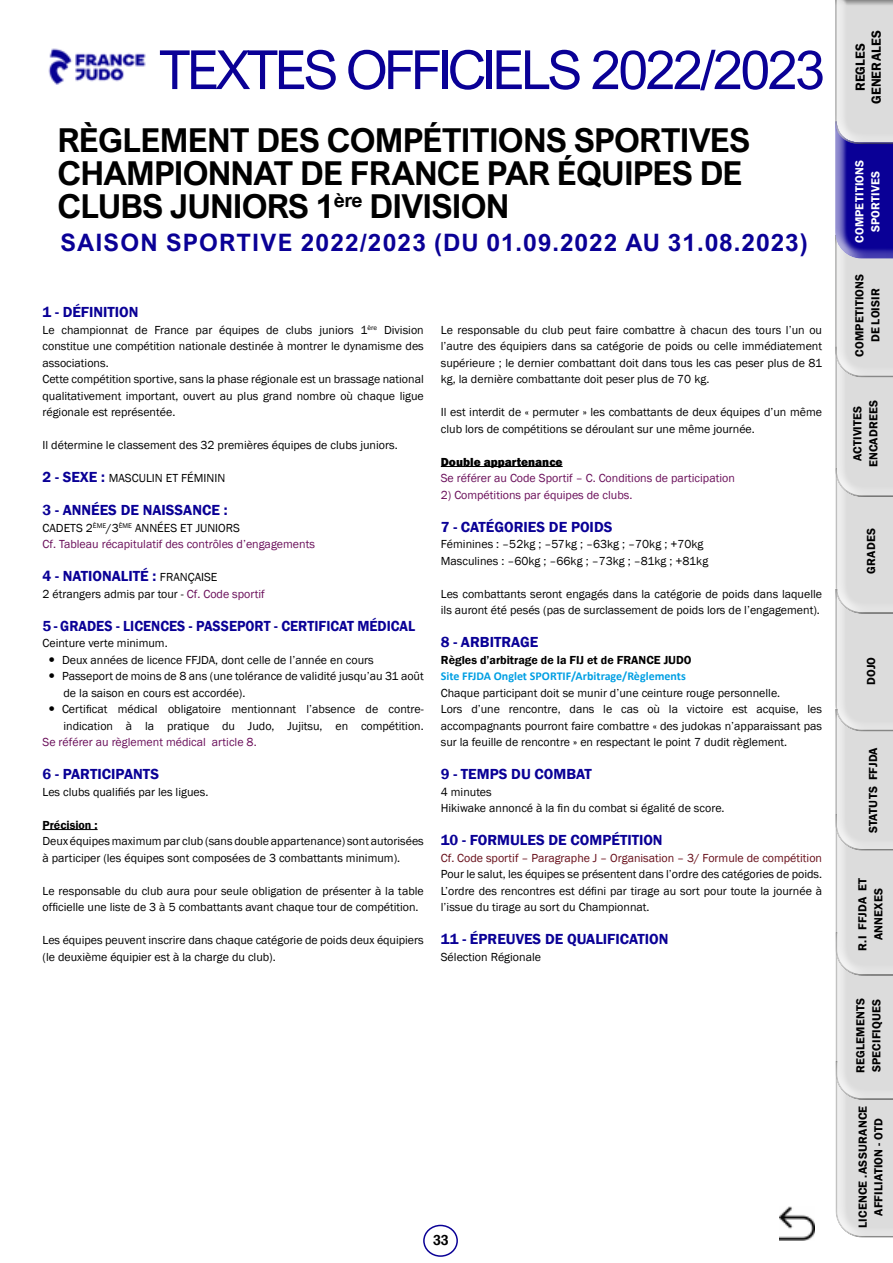
<style>
.page{position:relative;width:893px;height:1263px;background:#fff}
.page>*{position:absolute;margin:0;border:0;box-sizing:border-box;transform-origin:0 0}
.t1{font:54px "Arial Nova";letter-spacing:-.07em;color:#0a0096}
.t2{font:700 33px/33px "Arial Nova";letter-spacing:-.025em;color:#000}
.t3{font:700 24px "Arial Nova";letter-spacing:.05em;color:#0a0096}
.t4{font:600 15px "Franklin Gothic";color:#0a0096}
.t5{font:600 14.85px "Franklin Gothic";color:#000;scale:.91 1}
.t6{font:600 13.5px/15.9px "Franklin Gothic";letter-spacing:.015em;color:#000;text-align:center}
.t7{font:12px/16.5px "Franklin Gothic";color:#000}
.t8{font:12px/16.5px "Franklin Gothic";color:#6a0f5a}
.t9{font:600 12px/15.9px "Franklin Gothic";letter-spacing:.015em;color:#000;text-align:center}
.t10{font:12px "Franklin Gothic";color:#670e19}
.t11{font:700 12px "Calibri";color:#009fe3}
.t12{font:600 12px/15.9px "Franklin Gothic";letter-spacing:.02em;color:#fff;text-align:center}
.t13{font:800 12px "Franklin Gothic";color:#000}
.s1{font-weight:600;font-size:15px;color:#0a0096}
.s2{color:#000}
.s3{font-weight:400;font-size:12px;color:#000}
.s4{color:#6a0f5a}
</style>
<div class="page">
<div style="left:423px;top:1225px;width:35px;height:32px;border:2px solid #0a0096;border-radius:50%"></div>
<img style="left:48px;top:48px;width:98px;height:37px">
<svg style="left:835px;top:155px;width:58px;height:1082px;background:#cbcad7"></svg>
<div style="left:825px;top:0;width:68px;height:155px;background:#fff;opacity:.75"></div>
<div style="left:828px;top:0;width:65px;height:153px;background:#000;opacity:.75"></div>
<hr style="left:43px;top:829px;width:55px;height:1px;background:#000">
<hr style="left:441px;top:466px;width:122px;height:1px;background:#000">
<img style="left:780px;top:1206px;width:34px;height:34px">
<h1 class="t1" style="left:159px;top:39px;width:668px">TEXTES OFFICIELS 2022/2023</h1>
<h2 class="t2" style="left:58px;top:124px;width:695px">RÈGLEMENT DES COMPÉTITIONS SPORTIVES<br>CHAMPIONNAT DE FRANCE PAR ÉQUIPES DE<br>CLUBS JUNIORS 1<sup>ère</sup> DIVISION</h2>
<h3 class="t3" style="left:61px;top:229px;width:749px">SAISON SPORTIVE 2022/2023 (DU 01.09.2022 AU 31.08.2023)</h3>
<p class="t4" style="left:43px;top:303px;width:98px">1 - DÉFINITION</p>
<p class="t7" style="left:43px;top:322px;width:383px">Le championnat de France par équipes de clubs juniors 1<sup>ère</sup> Division constitue une compétition nationale destinée à montrer le dynamisme des associations.<br>Cette compétition sportive, sans la phase régionale est un brassage national qualitativement important, ouvert au plus grand nombre où chaque ligue régionale est représentée.</p>
<p class="t7" style="left:43px;top:437px;width:357px">Il détermine le classement des 32 premières équipes de clubs juniors.</p>
<p class="t7" style="left:43px;top:470px;width:184px"><span class="s1">2 - SEXE :</span> MASCULIN ET FÉMININ</p>
<p class="t4" style="left:43px;top:501px;width:187px">3 - ANNÉES DE NAISSANCE :</p>
<p class="t8" style="left:43px;top:520px;width:274px"><span class="s2">CADETS 2</span><sup>ÈME</sup><span class="s2">/3</span><sup>ÈME</sup> <span class="s2">ANNÉES ET JUNIORS<br></span>Cf. Tableau récapitulatif des contrôles d’engagements</p>
<p class="t4" style="left:43px;top:567px;width:176px">4 - NATIONALITÉ : <span class="s3">FRANÇAISE</span></p>
<p class="t7" style="left:43px;top:586px;width:224px">2 étrangers admis par tour - <span class="s4">Cf. Code sportif</span></p>
<p class="t4" style="left:43px;top:616px;width:374px">5 - GRADES - LICENCES - PASSEPORT - CERTIFICAT MÉDICAL</p>
<p class="t7" style="left:62px;top:635px;width:363px;text-indent:-20px">Ceinture verte minimum.<br>Deux années de licence FFJDA, dont celle de l’année en cours Passeport de moins de 8 ans (une tolérance de validité jusqu’au 31 août de la saison en cours est accordée).<br>Certificat médical obligatoire mentionnant l’absence de contre&shy;indication à la pratique du Judo, Jujitsu, en compétition.</p>
<p class="t8" style="left:43px;top:734px;width:216px">Se référer au règlement médical article 8.</p>
<p class="t4" style="left:43px;top:765px;width:118px">6 - PARTICIPANTS</p>
<p class="t7" style="left:43px;top:784px;width:167px">Les clubs qualifiés par les ligues.</p>
<p class="t9" style="left:43px;top:817px;width:57px">Précision :</p>
<p class="t7" style="left:43px;top:833px;width:383px">Deux équipes maximum par club (sans double appartenance) sont autorisées à participer (les équipes sont composées de 3 combattants minimum).</p>
<p class="t7" style="left:43px;top:883px;width:383px">Le responsable du club aura pour seule obligation de présenter à la table officielle une liste de 3 à 5 combattants avant chaque tour de compétition.</p>
<p class="t7" style="left:43px;top:932px;width:383px">Les équipes peuvent inscrire dans chaque catégorie de poids deux équipiers (le deuxième équipier est à la charge du club).</p>
<p class="t7" style="left:441px;top:322px;width:383px;text-align:justify">Le responsable du club peut faire combattre à chacun des tours l’un ou l’autre des équipiers dans sa catégorie de poids ou celle immédiatement supérieure ; le dernier combattant doit dans tous les cas peser plus de 81 kg, la dernière combattante doit peser plus de 70 kg.</p>
<p class="t7" style="left:441px;top:404px;width:383px">Il est interdit de « permuter » les combattants de deux équipes d’un même club lors de compétitions se déroulant sur une même journée.</p>
<p class="t13" style="left:441px;top:454px;width:123px">Double appartenance</p>
<p class="t8" style="left:441px;top:470px;width:296px">Se référer au Code Sportif – C. Conditions de participation</p>
<p class="t8" style="left:441px;top:487px;width:193px">2) Compétitions par équipes de clubs.</p>
<p class="t4" style="left:441px;top:517px;width:173px">7 - CATÉGORIES DE POIDS</p>
<p class="t7" style="left:441px;top:536px;width:269px">Féminines : –52kg ; –57kg ; –63kg ; –70kg ; +70kg<br>Masculines : –60kg ; –66kg ; –73kg ; –81kg ; +81kg</p>
<p class="t7" style="left:441px;top:586px;width:383px">Les combattants seront engagés dans la catégorie de poids dans laquelle ils auront été pesés (pas de surclassement de poids lors de l’engagement).</p>
<p class="t4" style="left:441px;top:633px;width:99px">8 - ARBITRAGE</p>
<p class="t9" style="left:441px;top:652px;width:252px">Règles d’arbitrage de la FIJ et de FRANCE JUDO</p>
<p class="t11" style="left:441px;top:668px;width:246px">Site FFJDA Onglet SPORTIF/Arbitrage/Règlements</p>
<p class="t7" style="left:441px;top:685px;width:383px">Chaque participant doit se munir d’une ceinture rouge personnelle.<br>Lors d’une rencontre, dans le cas où la victoire est acquise, les accompagnants pourront faire combattre « des judokas n’apparaissant pas sur la feuille de rencontre » en respectant le point 7 dudit règlement.</p>
<p class="t4" style="left:441px;top:765px;width:153px">9 - TEMPS DU COMBAT</p>
<p class="t7" style="left:441px;top:784px;width:285px">4 minutes<br>Hikiwake annoncé à la fin du combat si égalité de score.</p>
<p class="t4" style="left:441px;top:831px;width:223px">10 - FORMULES DE COMPÉTITION</p>
<p class="t10" style="left:441px;top:850px;width:383px">Cf. Code sportif – Paragraphe J – Organisation – 3/ Formule de compétition</p>
<p class="t7" style="left:441px;top:866px;width:383px;text-align:justify">Pour le salut, les équipes se présentent dans l’ordre des catégories de poids.<br>L’ordre des rencontres est défini par tirage au sort pour toute la journée à l’issue du tirage au sort du Championnat.</p>
<p class="t4" style="left:441px;top:930px;width:229px">11 - ÉPREUVES DE QUALIFICATION</p>
<p class="t7" style="left:441px;top:949px;width:102px">Sélection Régionale</p>
<p class="t5" style="left:433px;top:1231px;width:19px">33</p>
<p class="t6" style="left:852px;top:104px;width:76px;rotate:-90deg">REGLES<br>GENERALES</p>
<p class="t12" style="left:852px;top:243px;width:85px;rotate:-90deg">COMPETITIONS<br>SPORTIVES</p>
<p class="t9" style="left:852px;top:357px;width:85px;rotate:-90deg">COMPETITIONS<br>DE LOISIR</p>
<p class="t9" style="left:850px;top:467px;width:69px;rotate:-90deg">ACTIVITES<br>ENCADREES</p>
<p class="t9" style="left:863px;top:574px;width:47px;rotate:-90deg">GRADES</p>
<p class="t9" style="left:863px;top:685px;width:30px;rotate:-90deg">DOJO</p>
<p class="t9" style="left:865px;top:833px;width:88px;rotate:-90deg">STATUTS FFJDA</p>
<p class="t9" style="left:855px;top:951px;width:74px;rotate:-90deg">R.I FFJDA ET<br>ANNEXES</p>
<p class="t9" style="left:853px;top:1073px;width:77px;text-align:left;rotate:-90deg">REGLEMENTS<br>SPECIFIQUES</p>
<p class="t9" style="left:855px;top:1228px;width:124px;rotate:-90deg">LICENCE .ASSURANCE<br>AFFILIATION - OTD</p>
</div>
